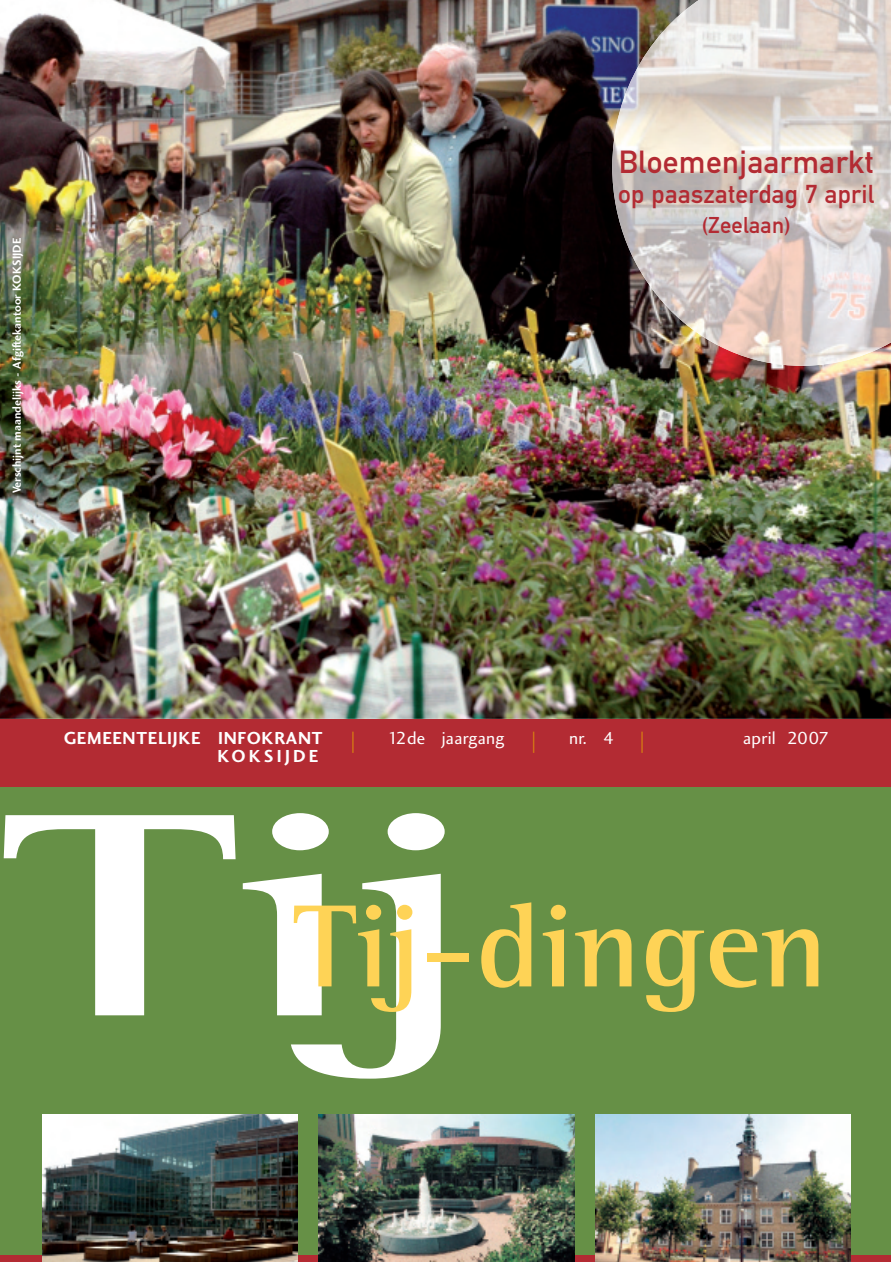
<style>
.page{position:relative;width:891px;height:1262px;background:#fff}
.page>*{position:absolute;margin:0;border:0;box-sizing:border-box;transform-origin:0 0}
.t1{font:700 297.3px "Rotis Semi Serif";color:#fff;scale:1.5 1}
.t2{font:700 120px "Rotis Semi Serif";color:#fed356}
.t3{font:31.5px "DIN Mittelschrift";letter-spacing:.01em;color:#b32b33}
.t4{font:25.5px "DIN Mittelschrift";letter-spacing:.01em;color:#b32b33}
.t5{font:22.5px "DIN Mittelschrift";letter-spacing:.01em;color:#b32b33}
.t6{font:18px "Charlotte Sans Book Plain";letter-spacing:.015em;color:#fff}
.t7{font:18px "Charlotte Sans Bold Plain";letter-spacing:.04em;color:#fff}
.t8{font:18px "Charlotte Sans Bold Plain";letter-spacing:.175em;color:#fff}
.t9{font:12px "Charlotte Sans Bold Plain";color:#fff}
</style>
<div class="page">
<div style="left:0;top:719px;width:891px;height:543px;background:#b32b33"></div>
<img style="left:0;top:0;width:891px;height:719px">
<div style="left:0;top:787px;width:891px;height:467px;background:#669046"></div>
<img style="left:595px;top:1114px;width:255px;height:148px">
<img style="left:319px;top:1114px;width:255px;height:148px">
<img style="left:43px;top:1114px;width:255px;height:148px">
<hr style="left:352px;top:731px;width:2px;height:22px;background:#d06f18">
<svg style="left:533px;top:731px;width:1px;height:22px"></svg>
<hr style="left:641px;top:731px;width:2px;height:22px;background:#d06f18">
<img style="left:612px;top:0;width:279px;height:313px">
<img style="left:660px;top:312px;width:231px;height:54px">
<p class="t9" style="left:12px;top:493px;width:257px;rotate:-90deg">Verschijnt maandelijks - Afgiftekantoor KOKSIJDE</p>
<h3 class="t3" style="left:619px;top:151px;width:256px">Bloemenjaarmarkt</h3>
<h3 class="t4" style="left:618px;top:185px;width:258px">op paaszaterdag 7 april</h3>
<h3 class="t5" style="left:702px;top:217px;width:90px">(Zeelaan)</h3>
<h3 class="t7" style="left:64px;top:731px;width:260px">GEMEENTELIJKE INFOKRANT</h3>
<h3 class="t6" style="left:388px;top:731px;width:118px">12de jaargang</h3>
<h3 class="t6" style="left:569px;top:731px;width:46px">nr. 4</h3>
<h3 class="t6" style="left:743px;top:731px;width:88px">april 2007</h3>
<h3 class="t8" style="left:218px;top:749px;width:102px">KOKSIJDE</h3>
<h1 class="t1" style="left:4px;top:807px;width:316px">Tij</h1>
<h2 class="t2" style="left:294px;top:902px;width:535px">Tij-dingen</h2>
</div>
